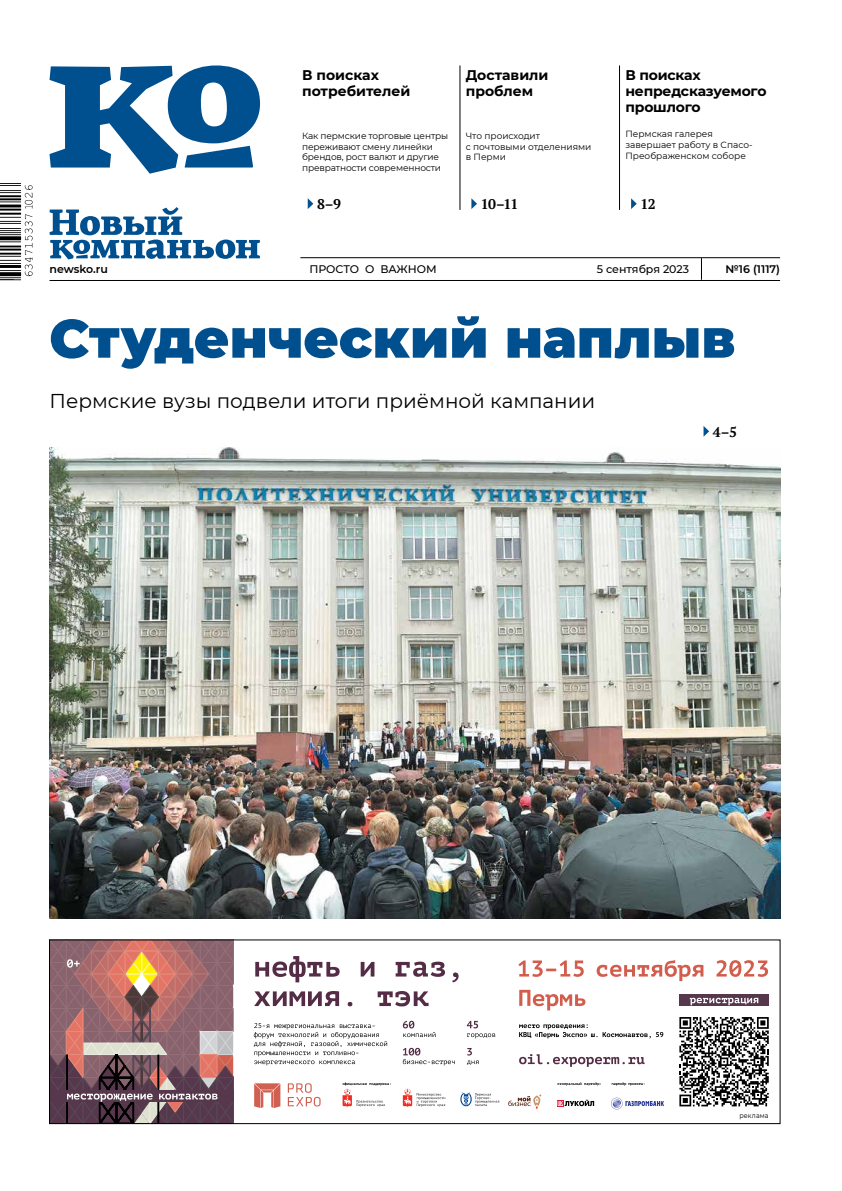
<style>
.page{position:relative;width:842px;height:1191px;background:#fff}
.page>*{position:absolute;margin:0;border:0;box-sizing:border-box;transform-origin:0 0}
.t1{font:900 54px "Montserrat";color:#00508f}
.t2{font:20px "Montserrat";color:#000}
.t3{font:700 14px/16px "Montserrat";letter-spacing:-.015em;color:#000}
.t4{font:700 14px "PT Serif";color:#000}
.t5{font:500 11px "Montserrat";color:#000}
.t6{font:600 11px "Montserrat";color:#000}
.t7{font:9px/10.8px "Montserrat";letter-spacing:-.015em;color:#000}
.t8{font:7px "Montserrat";letter-spacing:.015em;color:#000;scale:.9 1}
</style>
<div class="page">
<img style="left:49px;top:448px;width:731px;height:470px">
<svg style="left:0;top:183px;width:33px;height:97px"></svg>
<hr style="left:50px;top:280px;width:730px;height:1px;background:#000">
<svg style="left:50px;top:65px;width:210px;height:109px"></svg>
<svg style="left:50px;top:207px;width:210px;height:52px"></svg>
<svg style="left:701px;top:258px;width:1px;height:22px"></svg>
<hr style="left:300px;top:257px;width:480px;height:1px;background:#000">
<hr style="left:460px;top:65px;width:1px;height:145px;background:#000">
<svg style="left:471px;top:198px;width:6px;height:11px"></svg>
<hr style="left:619px;top:65px;width:1px;height:145px;background:#000">
<svg style="left:631px;top:198px;width:6px;height:11px"></svg>
<svg style="left:308px;top:198px;width:5px;height:11px"></svg>
<svg style="left:703px;top:426px;width:6px;height:11px"></svg>
<svg style="left:254px;top:1023px;width:133px;height:42px"></svg>
<svg style="left:254px;top:956px;width:205px;height:50px"></svg>
<svg style="left:518px;top:960px;width:250px;height:21px"></svg>
<svg style="left:519px;top:989px;width:66px;height:21px"></svg>
<svg style="left:519px;top:1054px;width:125px;height:12px"></svg>
<svg style="left:557px;top:1082px;width:44px;height:3px"></svg>
<svg style="left:343px;top:1082px;width:48px;height:25px"></svg>
<svg style="left:612px;top:1082px;width:32px;height:3px"></svg>
<svg style="left:508px;top:1094px;width:33px;height:15px"></svg>
<svg style="left:254px;top:1083px;width:26px;height:25px"></svg>
<svg style="left:288px;top:1083px;width:33px;height:23px"></svg>
<svg style="left:557px;top:1100px;width:6px;height:7px"></svg>
<svg style="left:558px;top:1099px;width:36px;height:7px"></svg>
<svg style="left:611px;top:1097px;width:53px;height:12px"></svg>
<svg style="left:403px;top:1088px;width:42px;height:19px"></svg>
<svg style="left:460px;top:1092px;width:39px;height:14px"></svg>
<svg style="left:50px;top:941px;width:184px;height:183px;background:#936869"></svg>
<svg style="left:403px;top:1020px;width:32px;height:17px"></svg>
<svg style="left:467px;top:1020px;width:28px;height:18px"></svg>
<svg style="left:403px;top:1047px;width:52px;height:18px"></svg>
<svg style="left:467px;top:1048px;width:12px;height:17px"></svg>
<div style="left:679px;top:994px;width:90px;height:11px;background:#57374c"></div>
<svg style="left:690px;top:997px;width:68px;height:8px"></svg>
<svg style="left:519px;top:1024px;width:144px;height:14px"></svg>
<svg style="left:679px;top:1017px;width:90px;height:89px"></svg>
<h3 class="t3" style="left:302px;top:66px;width:110px">В поисках потребителей</h3>
<p class="t7" style="left:302px;top:130px;width:148px">Как пермские торговые центры переживают смену линейки брендов, рост валют и другие превратности современности</p>
<h3 class="t4" style="left:317px;top:195px;width:25px">8–9</h3>
<h3 class="t3" style="left:466px;top:66px;width:84px">Доставили проблем</h3>
<p class="t7" style="left:466px;top:130px;width:127px">Что происходит<br>с почтовыми отделениями в Перми</p>
<h3 class="t4" style="left:481px;top:195px;width:39px">10–11</h3>
<h3 class="t3" style="left:625px;top:66px;width:143px">В поисках непредсказуемого прошлого</h3>
<p class="t7" style="left:625px;top:128px;width:129px">Пермская галерея завершает работу в Спасо-<br>Преображенском соборе</p>
<h3 class="t4" style="left:640px;top:195px;width:17px">12</h3>
<p class="t6" style="left:50px;top:262px;width:60px">newsko.ru</p>
<p class="t5" style="left:309px;top:261px;width:129px">ПРОСТО О ВАЖНОМ</p>
<p class="t5" style="left:597px;top:261px;width:94px">5 сентября 2023</p>
<p class="t6" style="left:725px;top:261px;width:56px">№16 (1117)</p>
<h1 class="t1" style="left:50px;top:298px;width:687px">Студенческий наплыв</h1>
<h2 class="t2" style="left:50px;top:387px;width:547px">Пермские вузы подвели итоги приёмной кампании</h2>
<h3 class="t4" style="left:713px;top:422px;width:26px">4–5</h3>
<p class="t8" style="left:739px;top:1110px;width:34px">реклама</p>
</div>
